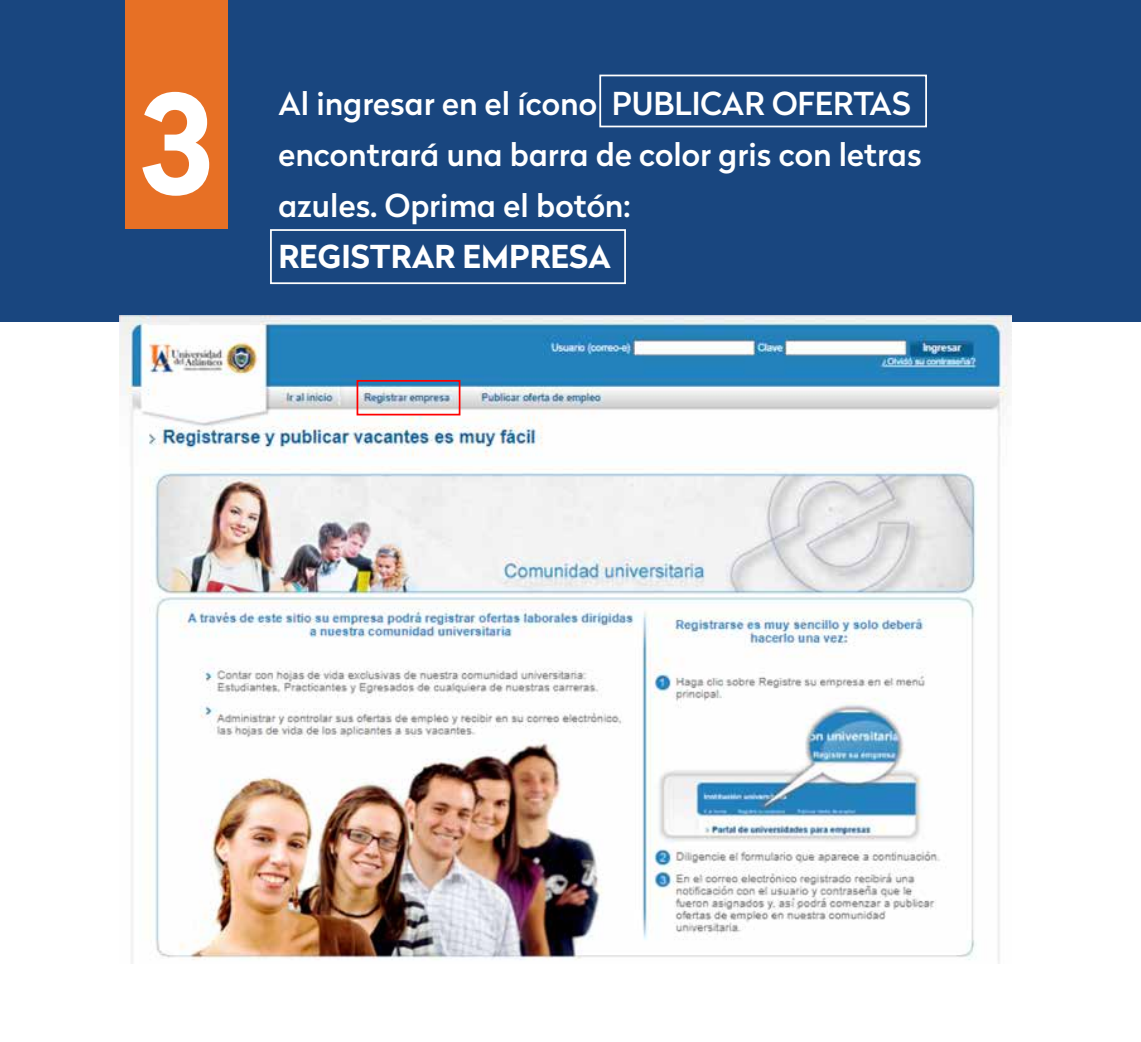
<style>
.page{position:relative;width:1141px;height:1042px;background:#fff}
.page>*{position:absolute;margin:0;border:0;box-sizing:border-box;transform-origin:0 0}
.t1{font:700 136.5px "Radikal";color:#fff}
.t2{font:500 31.5px/50.8px "Radikal";color:#fff}
.t3{font:700 31.5px "Radikal";color:#fff}
</style>
<div class="page">
<div style="left:0;top:0;width:1141px;height:321px;background:#19467f"></div>
<div style="left:125px;top:0;width:103px;height:228px;background:#e77025"></div>
<div style="left:599px;top:75px;width:328px;height:52px;border:2px solid #fff"></div>
<img style="left:120px;top:316px;width:892px;height:648px">
<div style="left:270px;top:229px;width:356px;height:55px;border:2px solid #fff"></div>
<div style="left:357px;top:380px;width:103px;height:35px;border:2px solid #f00"></div>
<h1 class="t1" style="left:140px;top:44px;width:73px">3</h1>
<p class="t2" style="left:278px;top:78px;width:645px">Al ingresar en el ícono PUBLICAR OFERTAS encontrará una barra de color gris con letras azules. Oprima el botón:</p>
<p class="t3" style="left:278px;top:233px;width:334px">REGISTRAR EMPRESA</p>
</div>
